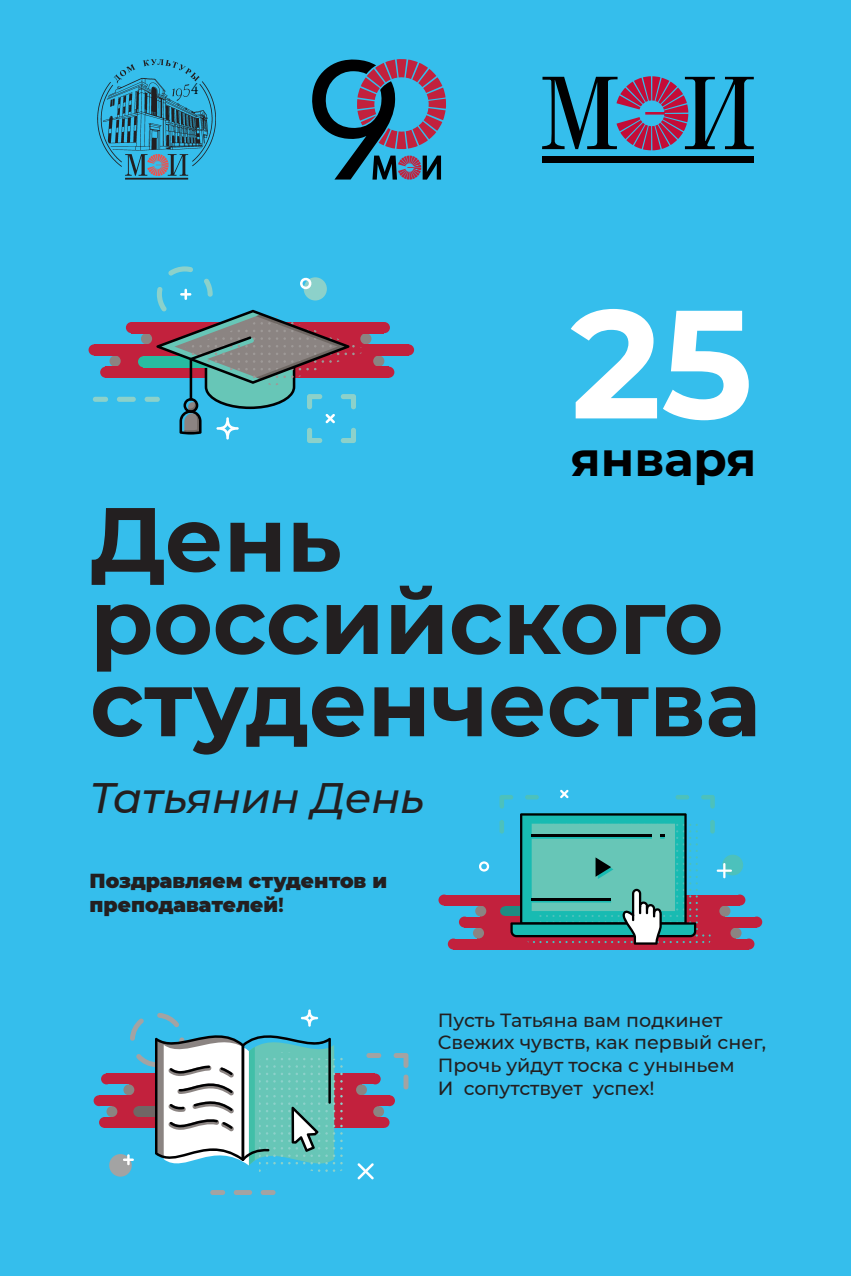
<style>
.page{position:relative;width:851px;height:1276px;background:#fff}
.page>*{position:absolute;margin:0;border:0;box-sizing:border-box;transform-origin:0 0}
.t1{font:700 153.75px "Montserrat";color:#fff}
.t2{font:700 90.88px/82.2px "Montserrat";color:#231f20}
.t3{font:700 48.25px "Montserrat";color:#000001}
.t4{font:italic 500 42.55px "Montserrat";color:#231f20}
.t5{font:900 20.25px/24.3px "Montserrat";color:#231f20}
.t6{font:500 19.05px/22.9px "Montserrat";color:#231f20}
.t7{font:15.5px "APC Garamond C";color:#000001;scale:.95 1}
.s1{font-weight:700}
</style>
<div class="page">
<div style="left:0;top:0;width:850px;height:1276px;background:#35beec"></div>
<div style="left:477px;top:927px;width:258px;height:11px;background:#c2213d"></div>
<div style="left:730px;top:927px;width:11px;height:11px;background:#8b8482;border-radius:50%"></div>
<div style="left:473px;top:927px;width:11px;height:11px;background:#8b8482;border-radius:50%"></div>
<div style="left:480px;top:905px;width:244px;height:11px;background:#c2213d"></div>
<div style="left:719px;top:905px;width:11px;height:11px;background:#8b8482;border-radius:50%"></div>
<div style="left:475px;top:905px;width:11px;height:11px;background:#8b8482;border-radius:50%"></div>
<div style="left:751px;top:916px;width:11px;height:11px;background:#c2213d;border-radius:50%"></div>
<div style="left:459px;top:916px;width:11px;height:11px;background:#c2213d;border-radius:50%"></div>
<div style="left:464px;top:916px;width:292px;height:11px;background:#c2213d"></div>
<div style="left:734px;top:894px;width:11px;height:11px;background:#c2213d;border-radius:50%"></div>
<div style="left:438px;top:894px;width:11px;height:11px;background:#c2213d;border-radius:50%"></div>
<div style="left:444px;top:894px;width:295px;height:11px;background:#c2213d"></div>
<div style="left:743px;top:938px;width:11px;height:11px;background:#c2213d;border-radius:50%"></div>
<div style="left:448px;top:938px;width:11px;height:11px;background:#c2213d;border-radius:50%"></div>
<div style="left:453px;top:938px;width:295px;height:11px;background:#c2213d"></div>
<div style="left:722px;top:854px;width:21px;height:21px;background:#4cc1bc;border-radius:50%"></div>
<svg style="left:479px;top:861px;width:10px;height:10px"></svg>
<hr style="left:716px;top:869px;width:15px;height:3px;background:#fff">
<svg style="left:723px;top:863px;width:2px;height:15px"></svg>
<svg style="left:499px;top:789px;width:215px;height:155px"></svg>
<hr style="left:675px;top:795px;width:14px;height:4px;background:#4cc1bc;border-radius:2px">
<div style="left:115px;top:355px;width:264px;height:12px;background:#c2213d"></div>
<div style="left:109px;top:355px;width:12px;height:12px;background:#8b8482;border-radius:50%"></div>
<div style="left:373px;top:355px;width:11px;height:12px;background:#8b8482;border-radius:50%"></div>
<div style="left:146px;top:333px;width:220px;height:11px;background:#c2213d"></div>
<div style="left:141px;top:333px;width:11px;height:11px;background:#8b8482;border-radius:50%"></div>
<div style="left:360px;top:333px;width:11px;height:11px;background:#8b8482;border-radius:50%"></div>
<div style="left:89px;top:344px;width:11px;height:11px;background:#c2213d;border-radius:50%"></div>
<div style="left:403px;top:344px;width:11px;height:11px;background:#c2213d;border-radius:50%"></div>
<div style="left:94px;top:344px;width:314px;height:11px;background:#c2213d"></div>
<div style="left:126px;top:322px;width:11px;height:11px;background:#c2213d;border-radius:50%"></div>
<div style="left:379px;top:322px;width:11px;height:11px;background:#c2213d;border-radius:50%"></div>
<div style="left:131px;top:322px;width:253px;height:11px;background:#c2213d"></div>
<div style="left:100px;top:367px;width:11px;height:11px;background:#c2213d;border-radius:50%"></div>
<div style="left:383px;top:367px;width:11px;height:11px;background:#c2213d;border-radius:50%"></div>
<div style="left:106px;top:367px;width:283px;height:11px;background:#c2213d"></div>
<div style="left:138px;top:356px;width:11px;height:11px;background:#27bca1;border-radius:50%"></div>
<div style="left:143px;top:356px;width:128px;height:11px;background:#27bca1"></div>
<div style="left:144px;top:397px;width:16px;height:5px;background:#8cd1ca;border-radius:3px"></div>
<div style="left:117px;top:397px;width:19px;height:5px;background:#8cd1ca;border-radius:3px"></div>
<div style="left:93px;top:397px;width:15px;height:5px;background:#8cd1ca;border-radius:3px"></div>
<svg style="left:156px;top:266px;width:213px;height:177px"></svg>
<div style="left:129px;top:1084px;width:232px;height:11px;background:#c2213d"></div>
<div style="left:356px;top:1084px;width:11px;height:11px;background:#8b8482;border-radius:50%"></div>
<div style="left:112px;top:1106px;width:266px;height:11px;background:#c2213d"></div>
<div style="left:373px;top:1106px;width:11px;height:11px;background:#8b8482;border-radius:50%"></div>
<div style="left:106px;top:1106px;width:11px;height:11px;background:#8b8482;border-radius:50%"></div>
<div style="left:384px;top:1095px;width:11px;height:11px;background:#c2213d;border-radius:50%"></div>
<div style="left:94px;top:1095px;width:10px;height:11px;background:#c2213d;border-radius:50%"></div>
<div style="left:99px;top:1095px;width:290px;height:11px;background:#c2213d"></div>
<div style="left:378px;top:1117px;width:11px;height:11px;background:#c2213d;border-radius:50%"></div>
<div style="left:99px;top:1117px;width:11px;height:11px;background:#c2213d;border-radius:50%"></div>
<div style="left:104px;top:1117px;width:280px;height:11px;background:#c2213d"></div>
<div style="left:370px;top:1073px;width:10px;height:11px;background:#c2213d;border-radius:50%"></div>
<div style="left:101px;top:1073px;width:11px;height:11px;background:#c2213d;border-radius:50%"></div>
<div style="left:106px;top:1073px;width:269px;height:11px;background:#c2213d"></div>
<div style="left:109px;top:1154px;width:23px;height:22px;background:#a3a3a3;border-radius:50%"></div>
<svg style="left:357px;top:1163px;width:17px;height:16px"></svg>
<div style="left:261px;top:1190px;width:14px;height:5px;background:#a3a3a3;border-radius:2px"></div>
<div style="left:234px;top:1190px;width:18px;height:5px;background:#a3a3a3;border-radius:2px"></div>
<div style="left:210px;top:1190px;width:15px;height:5px;background:#a3a3a3;border-radius:2px"></div>
<svg style="left:123px;top:1009px;width:219px;height:166px"></svg>
<div style="left:366px;top:1053px;width:15px;height:5px;background:#a3a3a3;border-radius:2px"></div>
<svg style="left:393px;top:1053px;width:15px;height:15px"></svg>
<div style="left:403px;top:1074px;width:5px;height:15px;background:#a3a3a3;border-radius:2px"></div>
<svg style="left:97px;top:59px;width:119px;height:121px"></svg>
<svg style="left:312px;top:59px;width:134px;height:121px"></svg>
<svg style="left:542px;top:76px;width:211px;height:74px"></svg>
<div style="left:542px;top:156px;width:211px;height:6px;background:#000001"></div>
<p class="t7" style="left:191px;top:80px;width:9px">4</p>
<h1 class="t1" style="left:570px;top:253px;width:184px">25</h1>
<h3 class="t3" style="left:570px;top:424px;width:187px">января</h3>
<h2 class="t2" style="left:90px;top:494px;width:672px">День российского студенчества</h2>
<h3 class="t4" style="left:89px;top:768px;width:337px">Татьянин День</h3>
<p class="t5" style="left:89px;top:867px;width:299px">Поздравляем студентов и преподавателей<span class="s1">!</span></p>
<p class="t6" style="left:437px;top:1007px;width:330px">Пусть Татьяна вам подкинет<br>Свежих чувств, как первый снег,<br>Прочь уйдут тоска с уныньем<br>И сопутствует успех!</p>
</div>
